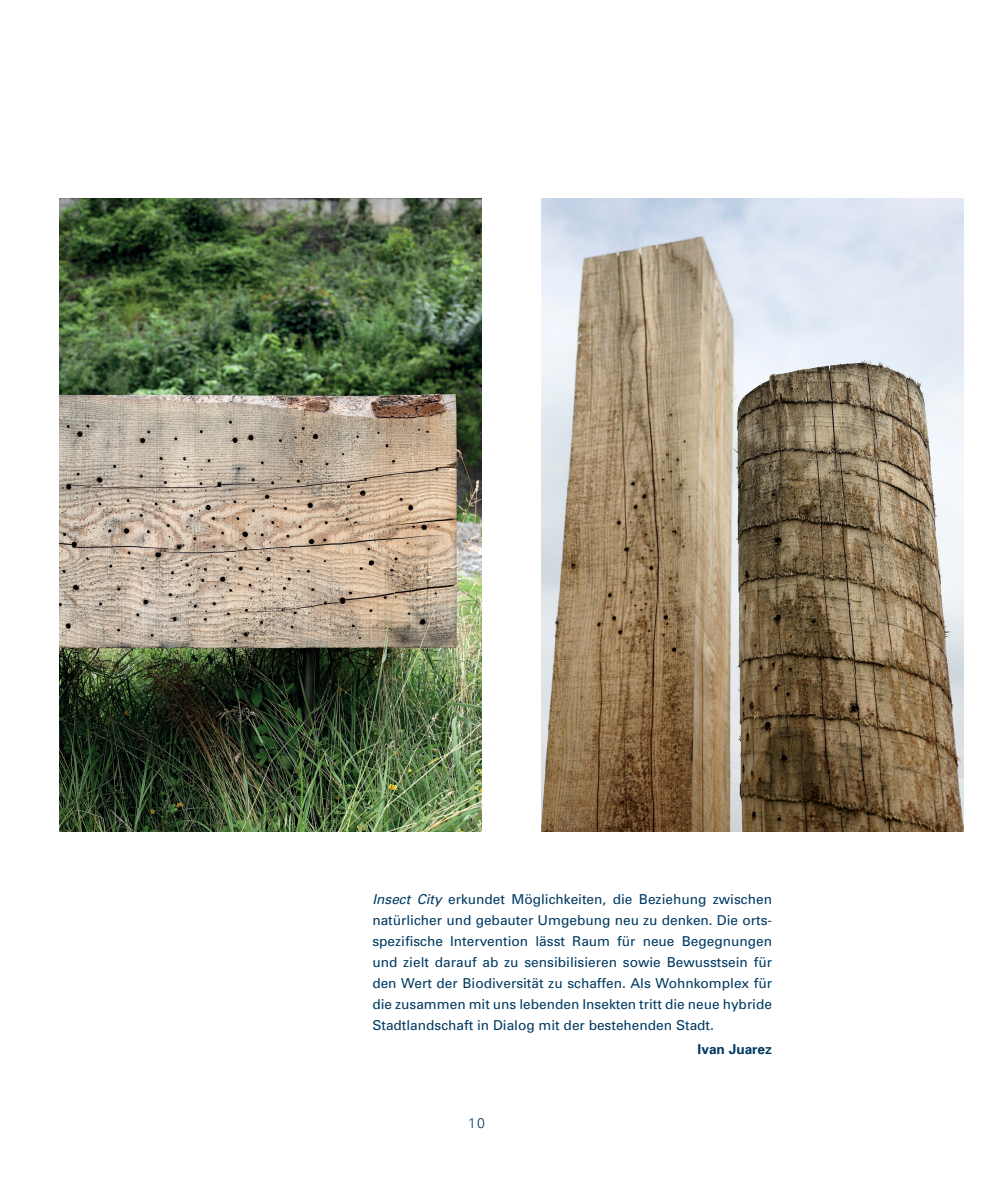
<style>
.page{position:relative;width:993px;height:1191px;background:#fff}
.page>*{position:absolute;margin:0;border:0;box-sizing:border-box;transform-origin:0 0}
.t1{font:300 14px "Univers";color:#003a62}
.Fließtext{font:13.65px/21px "Univers";color:#003a62;text-align:justify}
.Zwischentitel{font:700 13.65px "Univers";color:#003a62}
.s1{font-style:italic}
</style>
<div class="page">
<img style="left:541px;top:198px;width:421px;height:633px">
<img style="left:60px;top:198px;width:421px;height:633px">
<p class="Fließtext" style="left:372px;top:888px;width:401px"><span class="s1">Insect City</span> erkundet Möglichkeiten, die Beziehung zwischen natürlicher und gebauter Umgebung neu zu denken. Die orts&shy;spezifische Intervention lässt Raum für neue Begegnungen und zielt darauf ab zu sensibilisieren sowie Bewusstsein für den Wert der Biodiversität zu schaffen. Als Wohnkomplex für die zusammen mit uns lebenden Insekten tritt die neue hybride Stadtlandschaft in Dialog mit der bestehenden Stadt.</p>
<p class="Zwischentitel" style="left:697px;top:1040px;width:76px">Ivan Juarez</p>
<p class="t1" style="left:468px;top:1114px;width:18px">10</p>
</div>
